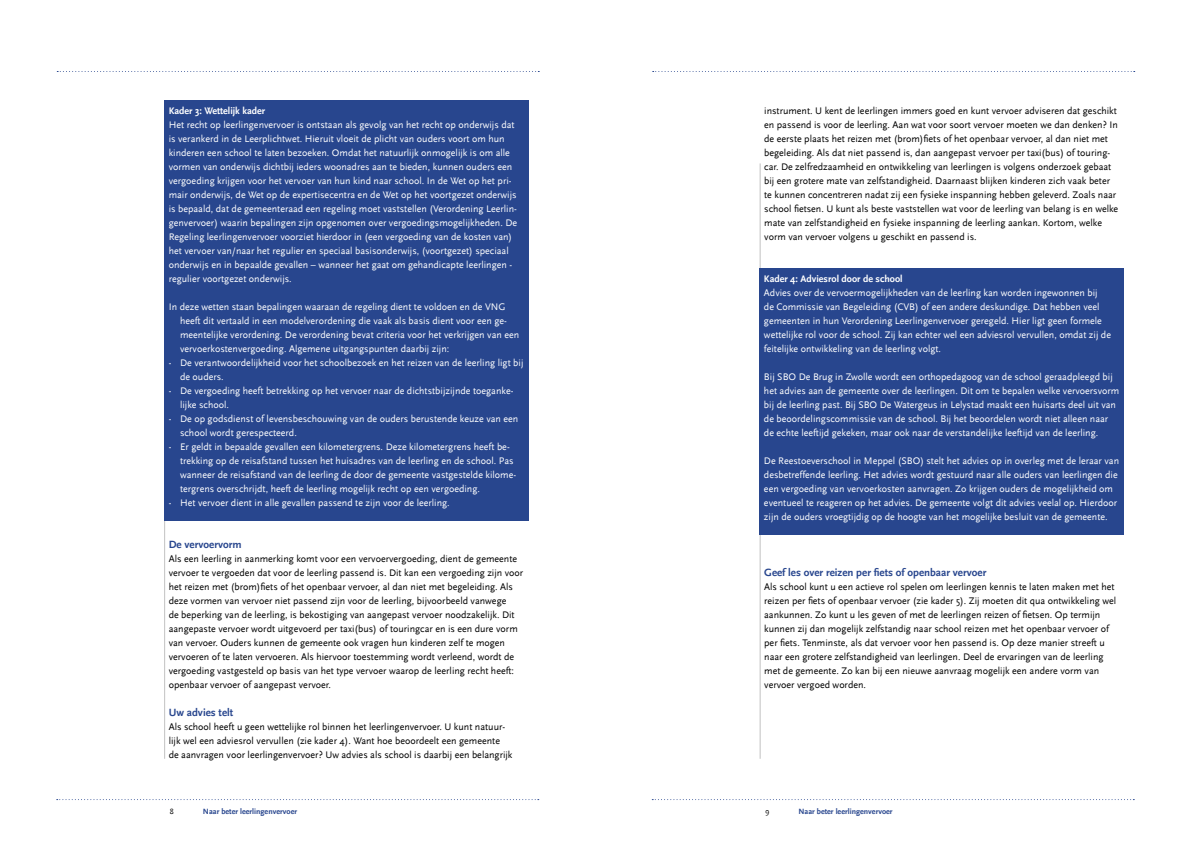
<style>
.page{position:relative;width:1191px;height:842px;background:#fff}
.page>*{position:absolute;margin:0;border:0;box-sizing:border-box;transform-origin:0 0}
.t1{font:700 11px "Scala Sans";color:#28468e}
.t2{font:10px/14px "Scala Sans";color:#fff}
.t3{font:10px/14px "Scala Sans";color:#000}
.t4{font:700 10px "Scala Sans";color:#fff}
.t5{font:700 8px "Scala Sans";color:#28468e}
.t6{font:8px "Scala Sans";color:#000}
</style>
<div class="page">
<svg style="left:57px;top:71px;width:482px;height:1px"></svg>
<svg style="left:57px;top:799px;width:482px;height:1px"></svg>
<hr style="left:164px;top:163px;width:1px;height:596px;background:#c2c2c2">
<svg style="left:652px;top:71px;width:482px;height:1px"></svg>
<svg style="left:652px;top:799px;width:482px;height:1px"></svg>
<hr style="left:760px;top:163px;width:1px;height:596px;background:#c2c2c2">
<div style="left:164px;top:100px;width:365px;height:420px;background:#28468e"></div>
<div style="left:759px;top:268px;width:365px;height:266px;background:#28468e"></div>
<p class="t4" style="left:169px;top:105px;width:98px">Kader 3: Wettelijk kader</p>
<p class="t2" style="left:169px;top:118px;width:350px">Het recht op leerlingenvervoer is ontstaan als gevolg van het recht op onderwijs dat is verankerd in de Leerplichtwet. Hieruit vloeit de plicht van ouders voort om hun kinderen een school te laten bezoeken. Omdat het natuurlijk onmogelijk is om alle vormen van onderwijs dichtbij ieders woonadres aan te bieden, kunnen ouders een vergoeding krijgen voor het vervoer van hun kind naar school. In de Wet op het pri&shy;mair onderwijs, de Wet op de expertisecentra en de Wet op het voortgezet onderwijs is bepaald, dat de gemeenteraad een regeling moet vaststellen (Verordening Leerlin&shy;genvervoer) waarin bepalingen zijn opgenomen over vergoedingsmogelijkheden. De Regeling leerlingenvervoer voorziet hierdoor in (een vergoeding van de kosten van) het vervoer van/naar het regulier en speciaal basisonderwijs, (voortgezet) speciaal onderwijs en in bepaalde gevallen – wanneer het gaat om gehandicapte leerlingen - regulier voortgezet onderwijs.</p>
<p class="t2" style="left:180px;top:300px;width:341px;text-indent:-11px">In deze wetten staan bepalingen waaraan de regeling dient te voldoen en de VNG heeft dit vertaald in een modelverordening die vaak als basis dient voor een ge&shy;meentelijke verordening. De verordening bevat criteria voor het verkrijgen van een vervoerkostenvergoeding. Algemene uitgangspunten daarbij zijn:</p>
<p class="t2" style="left:180px;top:356px;width:345px;text-indent:-11px">- De verantwoordelijkheid voor het schoolbezoek en het reizen van de leerling ligt bij de ouders.</p>
<p class="t2" style="left:180px;top:384px;width:335px;text-indent:-11px">- De vergoeding heeft betrekking op het vervoer naar de dichtstbijzijnde toeganke&shy;lijke school.</p>
<p class="t2" style="left:180px;top:412px;width:340px;text-indent:-11px">- De op godsdienst of levensbeschouwing van de ouders berustende keuze van een school wordt gerespecteerd.</p>
<p class="t2" style="left:180px;top:440px;width:338px;text-indent:-11px">- Er geldt in bepaalde gevallen een kilometergrens. Deze kilometergrens heeft be&shy;trekking op de reisafstand tussen het huisadres van de leerling en de school. Pas wanneer de reisafstand van de leerling de door de gemeente vastgestelde kilome&shy;tergrens overschrijdt, heeft de leerling mogelijk recht op een vergoeding.</p>
<p class="t2" style="left:169px;top:496px;width:282px">- Het vervoer dient in alle gevallen passend te zijn voor de leerling.</p>
<p class="t1" style="left:169px;top:539px;width:74px">De vervoervorm</p>
<p class="t3" style="left:169px;top:552px;width:356px">Als een leerling in aanmerking komt voor een vervoervergoeding, dient de gemeente vervoer te vergoeden dat voor de leerling passend is. Dit kan een vergoeding zijn voor het reizen met (brom)fiets of het openbaar vervoer, al dan niet met begeleiding. Als deze vormen van vervoer niet passend zijn voor de leerling, bijvoorbeeld vanwege<br>de beperking van de leerling, is bekostiging van aangepast vervoer noodzakelijk. Dit aangepaste vervoer wordt uitgevoerd per taxi(bus) of touringcar en is een dure vorm van vervoer. Ouders kunnen de gemeente ook vragen hun kinderen zelf te mogen vervoeren of te laten vervoeren. Als hiervoor toestemming wordt verleend, wordt de vergoeding vastgesteld op basis van het type vervoer waarop de leerling recht heeft: openbaar vervoer of aangepast vervoer.</p>
<p class="t1" style="left:169px;top:707px;width:66px">Uw advies telt</p>
<p class="t3" style="left:169px;top:720px;width:345px">Als school heeft u geen wettelijke rol binnen het leerlingenvervoer. U kunt natuur&shy;lijk wel een adviesrol vervullen (zie kader 4). Want hoe beoordeelt een gemeente de aanvragen voor leerlingenvervoer? Uw advies als school is daarbij een belangrijk</p>
<p class="t3" style="left:764px;top:104px;width:355px">instrument. U kent de leerlingen immers goed en kunt vervoer adviseren dat geschikt en passend is voor de leerling. Aan wat voor soort vervoer moeten we dan denken? In de eerste plaats het reizen met (brom)fiets of het openbaar vervoer, al dan niet met begeleiding. Als dat niet passend is, dan aangepast vervoer per taxi(bus) of touring&shy;car. De zelfredzaamheid en ontwikkeling van leerlingen is volgens onderzoek gebaat bij een grotere mate van zelfstandigheid. Daarnaast blijken kinderen zich vaak beter te kunnen concentreren nadat zij een fysieke inspanning hebben geleverd. Zoals naar school fietsen. U kunt als beste vaststellen wat voor de leerling van belang is en welke mate van zelfstandigheid en fysieke inspanning de leerling aankan. Kortom, welke vorm van vervoer volgens u geschikt en passend is.</p>
<p class="t4" style="left:764px;top:273px;width:140px">Kader 4: Adviesrol door de school</p>
<p class="t2" style="left:764px;top:286px;width:348px">Advies over de vervoermogelijkheden van de leerling kan worden ingewonnen bij<br>de Commissie van Begeleiding (CVB) of een andere deskundige. Dat hebben veel gemeenten in hun Verordening Leerlingenvervoer geregeld. Hier ligt geen formele wettelijke rol voor de school. Zij kan echter wel een adviesrol vervullen, omdat zij de feitelijke ontwikkeling van de leerling volgt.</p>
<p class="t2" style="left:764px;top:370px;width:357px">Bij SBO De Brug in Zwolle wordt een orthopedagoog van de school geraadpleegd bij het advies aan de gemeente over de leerlingen. Dit om te bepalen welke vervoersvorm bij de leerling past. Bij SBO De Watergeus in Lelystad maakt een huisarts deel uit van de beoordelingscommissie van de school. Bij het beoordelen wordt niet alleen naar de echte leeftijd gekeken, maar ook naar de verstandelijke leeftijd van de leerling.</p>
<p class="t2" style="left:764px;top:454px;width:357px">De Reestoeverschool in Meppel (SBO) stelt het advies op in overleg met de leraar van desbetreffende leerling. Het advies wordt gestuurd naar alle ouders van leerlingen die een vergoeding van vervoerkosten aanvragen. Zo krijgen ouders de mogelijkheid om eventueel te reageren op het advies. De gemeente volgt dit advies veelal op. Hierdoor zijn de ouders vroegtijdig op de hoogte van het mogelijke besluit van de gemeente.</p>
<p class="t1" style="left:764px;top:567px;width:224px">Geef les over reizen per fiets of openbaar vervoer</p>
<p class="t3" style="left:764px;top:580px;width:353px">Als school kunt u een actieve rol spelen om leerlingen kennis te laten maken met het reizen per fiets of openbaar vervoer (zie kader 5). Zij moeten dit qua ontwikkeling wel aankunnen. Zo kunt u les geven of met de leerlingen reizen of fietsen. Op termijn kunnen zij dan mogelijk zelfstandig naar school reizen met het openbaar vervoer of per fiets. Tenminste, als dat vervoer voor hen passend is. Op deze manier streeft u naar een grotere zelfstandigheid van leerlingen. Deel de ervaringen van de leerling met de gemeente. Zo kan bij een nieuwe aanvraag mogelijk een andere vorm van vervoer vergoed worden.</p>
<p class="t6" style="left:170px;top:807px;width:5px">8</p>
<p class="t5" style="left:203px;top:807px;width:96px">Naar beter leerlingenvervoer</p>
<p class="t6" style="left:765px;top:807px;width:6px">9</p>
<p class="t5" style="left:798px;top:807px;width:96px">Naar beter leerlingenvervoer</p>
</div>
